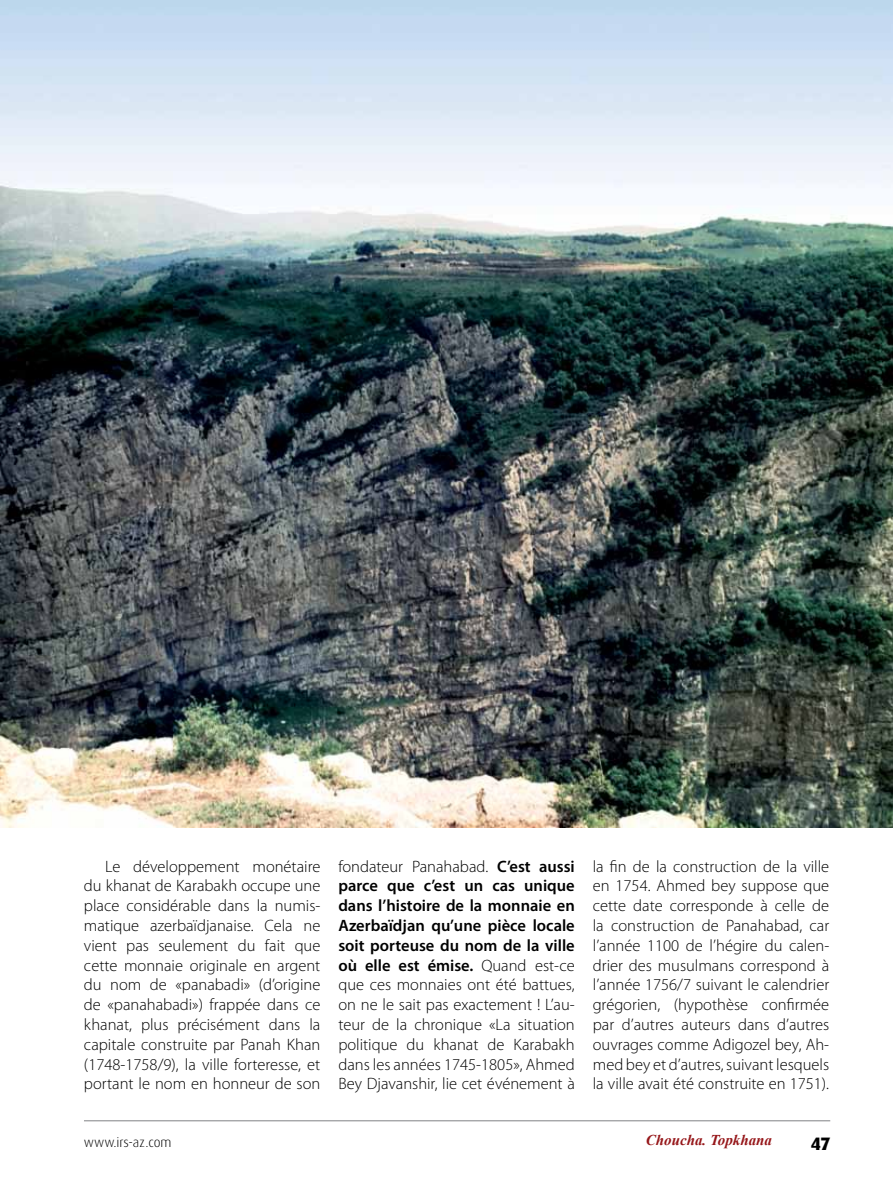
<style>
.page{position:relative;width:893px;height:1191px;background:#fff}
.page>*{position:absolute;margin:0;border:0;box-sizing:border-box;transform-origin:0 0}
.t1{font:800 18px "Dax Pro";color:#000}
.t2{font:300 16.5px/19.8px "Myriad Pro";color:#000;text-align:justify}
.t3{font:italic 700 15px "Times New Roman";color:#96171a}
.t4{font:300 13.5px "Dax Pro";color:#000}
.s1{font-weight:600}
</style>
<div class="page">
<hr style="left:84px;top:1120px;width:746px;height:1px;background:#808285">
<img style="left:0;top:0;width:893px;height:827px">
<p class="t2" style="left:84px;top:856px;width:238px;text-indent:21px">Le développement monétaire du khanat de Karabakh occupe une place considérable dans la numis&shy;matique azerbaïdjanaise. Cela ne vient pas seulement du fait que cette monnaie originale en argent du nom de «panabadi» (d’origine de «panahabadi») frappée dans ce khanat, plus précisément dans la capitale construite par Panah Khan (1748-1758/9), la ville forteresse, et portant le nom en honneur de son</p>
<p class="t2" style="left:338px;top:856px;width:238px">fondateur Panahabad. <span class="s1">C’est aussi parce que c’est un cas unique dans l’histoire de la monnaie en Azerbaïdjan qu’une pièce locale soit porteuse du nom de la ville où elle est émise.</span> Quand est-ce que ces monnaies ont été battues, on ne le sait pas exactement ! L’au&shy;teur de la chronique «La situation politique du khanat de Karabakh dans les années 1745-1805», Ahmed Bey Djavanshir, lie cet événement à</p>
<p class="t2" style="left:593px;top:856px;width:238px">la fin de la construction de la ville en 1754. Ahmed bey suppose que cette date corresponde à celle de la construction de Panahabad, car l’année 1100 de l’hégire du calen&shy;drier des musulmans correspond à l’année 1756/7 suivant le calendrier grégorien, (hypothèse confirmée par d’autres auteurs dans d’autres ouvrages comme Adigozel bey, Ah&shy;med bey et d’autres, suivant lesquels la ville avait été construite en 1751).</p>
<p class="t3" style="left:646px;top:1129px;width:128px">Choucha. Topkhana</p>
<p class="t4" style="left:84px;top:1133px;width:89px">www.irs-az.com</p>
<p class="t1" style="left:811px;top:1131px;width:21px">47</p>
</div>
